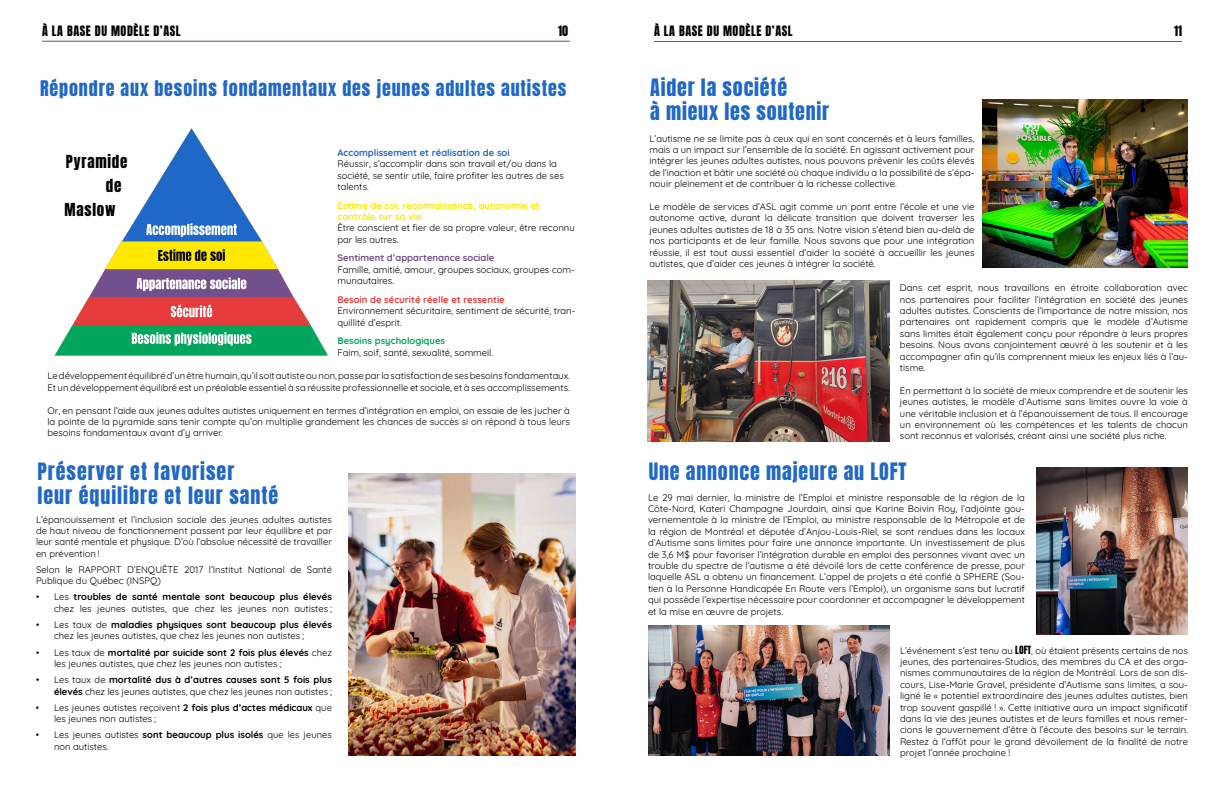
<style>
.page{position:relative;width:1224px;height:792px;background:#fff}
.page>*{position:absolute;margin:0;border:0;box-sizing:border-box;transform-origin:0 0}
.t1{font:20px/24px "Anton";letter-spacing:.04em;color:#2068c8}
.t2{font:18px "Anton";letter-spacing:.05em;color:#2068c8}
.t3{font:15px "Anton";letter-spacing:.05em;color:#000}
.t4{font:12px "Anton";letter-spacing:.05em;color:#000}
.t5{font:9.5px/11.4px "Quicksand";color:#000}
.t6{font:700 9.5px/11.4px "Quicksand";color:#ffe900}
.t7{font:700 9.5px "Quicksand";color:#2068c8}
.t8{font:700 9.5px "Quicksand";color:#e63b3b}
.t9{font:700 9.5px "Quicksand";color:#704d8c}
.t10{font:700 9.5px "Quicksand";color:#00a65c}
.s1{font-weight:700}
.s2{font-family:"Anton"}
</style>
<div class="page">
<hr style="left:654px;top:41px;width:528px;height:1px;background:#2068c8">
<hr style="left:42px;top:41px;width:528px;height:1px;background:#2068c8">
<img style="left:54px;top:128px;width:274px;height:228px">
<img style="left:348px;top:474px;width:228px;height:282px">
<img style="left:648px;top:280px;width:242px;height:161px">
<img style="left:648px;top:626px;width:242px;height:130px">
<img style="left:1036px;top:467px;width:152px;height:168px">
<img style="left:982px;top:99px;width:206px;height:168px">
<p class="t4" style="left:42px;top:25px;width:140px">À LA BASE DU MODÈLE D’ASL</p>
<p class="t4" style="left:654px;top:25px;width:140px">À LA BASE DU MODÈLE D’ASL</p>
<p class="t4" style="left:558px;top:25px;width:11px">10</p>
<p class="t4" style="left:1174px;top:25px;width:9px">11</p>
<h2 class="t2" style="left:40px;top:79px;width:528px">Répondre aux besoins fondamentaux des jeunes adultes autistes</h2>
<p class="t7" style="left:338px;top:145px;width:174px">Accomplissement et réalisation de soi</p>
<p class="t5" style="left:338px;top:157px;width:228px">Réussir, s’accomplir dans son travail et/ou dans la société, se sentir utile, faire profiter les autres de ses talents.</p>
<p class="t6" style="left:338px;top:198px;width:204px">Estime de soi, reconnaissance, autonomie et contrôle sur sa vie</p>
<p class="t5" style="left:338px;top:221px;width:239px">Être conscient et fier de sa propre valeur, être reconnu par les autres.</p>
<p class="t9" style="left:338px;top:251px;width:158px">Sentiment d’appartenance sociale</p>
<p class="t5" style="left:338px;top:263px;width:239px">Famille, amitié, amour, groupes sociaux, groupes com&shy;munautaires.</p>
<p class="t8" style="left:338px;top:292px;width:169px">Besoin de sécurité réelle et ressentie</p>
<p class="t5" style="left:338px;top:304px;width:239px">Environnement sécuritaire, sentiment de sécurité, tran&shy;quillité d’esprit.</p>
<p class="t10" style="left:338px;top:333px;width:109px">Besoins psychologiques</p>
<p class="t5" style="left:338px;top:345px;width:157px">Faim, soif, santé, sexualité, sommeil.</p>
<p class="t5" style="left:47px;top:369px;width:524px">Le développement équilibré d’un être humain, qu’il soit autiste ou non, passe par la satisfaction de ses besoins fondamentaux.<br>Et un développement équilibré est un préalable essentiel à sa réussite professionnelle et sociale, et à ses accomplissements.</p>
<p class="t5" style="left:47px;top:404px;width:524px;text-align:justify">Or, en pensant l’aide aux jeunes adultes autistes uniquement en termes d’intégration en emploi, on essaie de les jucher à la pointe de la pyramide sans tenir compte qu’on multiplie grandement les chances de succès si on répond à tous leurs besoins fondamentaux avant d’y arriver.</p>
<h3 class="t3" style="left:66px;top:154px;width:63px">Pyramide</h3>
<h3 class="t3" style="left:106px;top:178px;width:17px">de</h3>
<h3 class="t3" style="left:65px;top:202px;width:52px">Maslow</h3>
<h1 class="t1" style="left:37px;top:461px;width:242px">Préserver et favoriser<br>leur équilibre et leur santé</h1>
<p class="t5" style="left:36px;top:512px;width:298px;text-align:justify">L’épanouissement et l’inclusion sociale des jeunes adultes autistes de haut niveau de fonctionnement passent par leur équilibre et par leur santé mentale et physique. D’où l’absolue nécessité de travailler en prévention !</p>
<p class="t5" style="left:36px;top:563px;width:298px">Selon le RAPPORT D’ENQUÊTE 2017 l’Institut National de Santé<br>Publique du Québec (INSPQ)</p>
<p class="t5" style="left:36px;top:590px;width:298px;text-align:right">• Les <span class="s1">troubles de santé mentale sont beaucoup plus élevés </span>chez les jeunes autistes, que chez les jeunes non autistes ;</p>
<p class="t5" style="left:54px;top:618px;width:280px;text-indent:-18px">• Les taux de <span class="s1">maladies physiques sont beaucoup plus élevés </span>chez les jeunes autistes, que chez les jeunes non autistes ;</p>
<p class="t5" style="left:54px;top:646px;width:280px;text-indent:-18px">• Les taux de <span class="s1">mortalité par suicide sont 2 fois plus élevés</span> chez les jeunes autistes, que chez les jeunes non autistes ;</p>
<p class="t5" style="left:36px;top:673px;width:298px;text-align:right">• Les taux de <span class="s1">mortalité dus à d’autres causes sont 5 fois plus élevés</span> chez les jeunes autistes, que chez les jeunes non autistes ;</p>
<p class="t5" style="left:54px;top:701px;width:279px;text-indent:-18px">• Les jeunes autistes reçoivent <span class="s1">2 fois plus d’actes médicaux</span> que les jeunes non autistes ;</p>
<p class="t5" style="left:54px;top:728px;width:279px;text-indent:-18px">• Les jeunes autistes <span class="s1">sont beaucoup plus isolés</span> que les jeunes non autistes.</p>
<h1 class="t1" style="left:650px;top:77px;width:181px">Aider la société<br>à mieux les soutenir</h1>
<p class="t5" style="left:650px;top:132px;width:327px;text-align:justify">L’autisme ne se limite pas à ceux qui en sont concernés et à leurs familles, mais a un impact sur l’ensemble de la société. En agissant activement pour intégrer les jeunes adultes autistes, nous pouvons prévenir les coûts élevés de l’inaction et bâtir une société où chaque individu a la possibilité de s’épa&shy;nouir pleinement et de contribuer à la richesse collective.</p>
<p class="t5" style="left:650px;top:200px;width:327px;text-align:justify">Le modèle de services d’ASL agit comme un pont entre l’école et une vie autonome active, durant la délicate transition que doivent traverser les jeunes adultes autistes de 18 à 35 ans. Notre vision s’étend bien au-delà de nos participants et de leur famille. Nous savons que pour une intégration réussie, il est tout aussi essentiel d’aider la société à accueillir les jeunes autistes, que d’aider ces jeunes à intégrer la société.</p>
<p class="t5" style="left:900px;top:281px;width:290px;text-align:justify">Dans cet esprit, nous travaillons en étroite collaboration avec nos partenaires pour faciliter l’intégration en société des jeunes adultes autistes. Conscients de l’importance de notre mission, nos partenaires ont rapidement compris que le modèle d’Autisme sans limites était également conçu pour répondre à leurs propres besoins. Nous avons conjointement œuvré à les soutenir et à les accompagner afin qu’ils comprennent mieux les enjeux liés à l’au&shy;tisme.</p>
<p class="t5" style="left:900px;top:384px;width:290px;text-align:justify">En permettant à la société de mieux comprendre et de soutenir les jeunes autistes, le modèle d’Autisme sans limites ouvre la voie à une véritable inclusion et à l’épanouissement de tous. Il encourage un environnement où les compétences et les talents de chacun sont reconnus et valorisés, créant ainsi une société plus riche.</p>
<h1 class="t1" style="left:649px;top:461px;width:259px">Une annonce majeure au LOFT</h1>
<p class="t5" style="left:648px;top:490px;width:379px;text-align:justify">Le 29 mai dernier, la ministre de l’Emploi et ministre responsable de la région de la Côte-Nord, Kateri Champagne Jourdain, ainsi que Karine Boivin Roy, l’adjointe gou&shy;vernementale à la ministre de l’Emploi, au ministre responsable de la Métropole et de la région de Montréal et députée d’Anjou-Louis-Riel, se sont rendues dans les locaux d’Autisme sans limites pour faire une annonce importante. Un investissement de plus de 3,6 M$ pour favoriser l’intégration durable en emploi des personnes vivant avec un trouble du spectre de l’autisme a été dévoilé lors de cette conférence de presse, pour laquelle ASL a obtenu un financement. L’appel de projets a été confié à SPHERE (Sou&shy;tien à la Personne Handicapée En Route vers l’Emploi), un organisme sans but lucratif qui possède l’expertise nécessaire pour coordonner et accompagner le développement et la mise en œuvre de projets.</p>
<p class="t5" style="left:900px;top:644px;width:290px;text-align:justify">L’événement s’est tenu au <span class="s2">LOFT</span>, où étaient présents certains de nos jeunes, des partenaires-Studios, des membres du CA et des orga&shy;nismes communautaires de la région de Montréal. Lors de son dis&shy;cours, Lise-Marie Gravel, présidente d’Autisme sans limites, a sou&shy;ligné le « potentiel extraordinaire des jeunes adultes autistes, bien trop souvent gaspillé ! ». Cette initiative aura un impact significatif dans la vie des jeunes autistes et de leurs familles et nous remer&shy;cions le gouvernement d’être à l’écoute des besoins sur le terrain.<br>Restez à l’affût pour le grand dévoilement de la finalité de notre projet l’année prochaine !</p>
</div>
